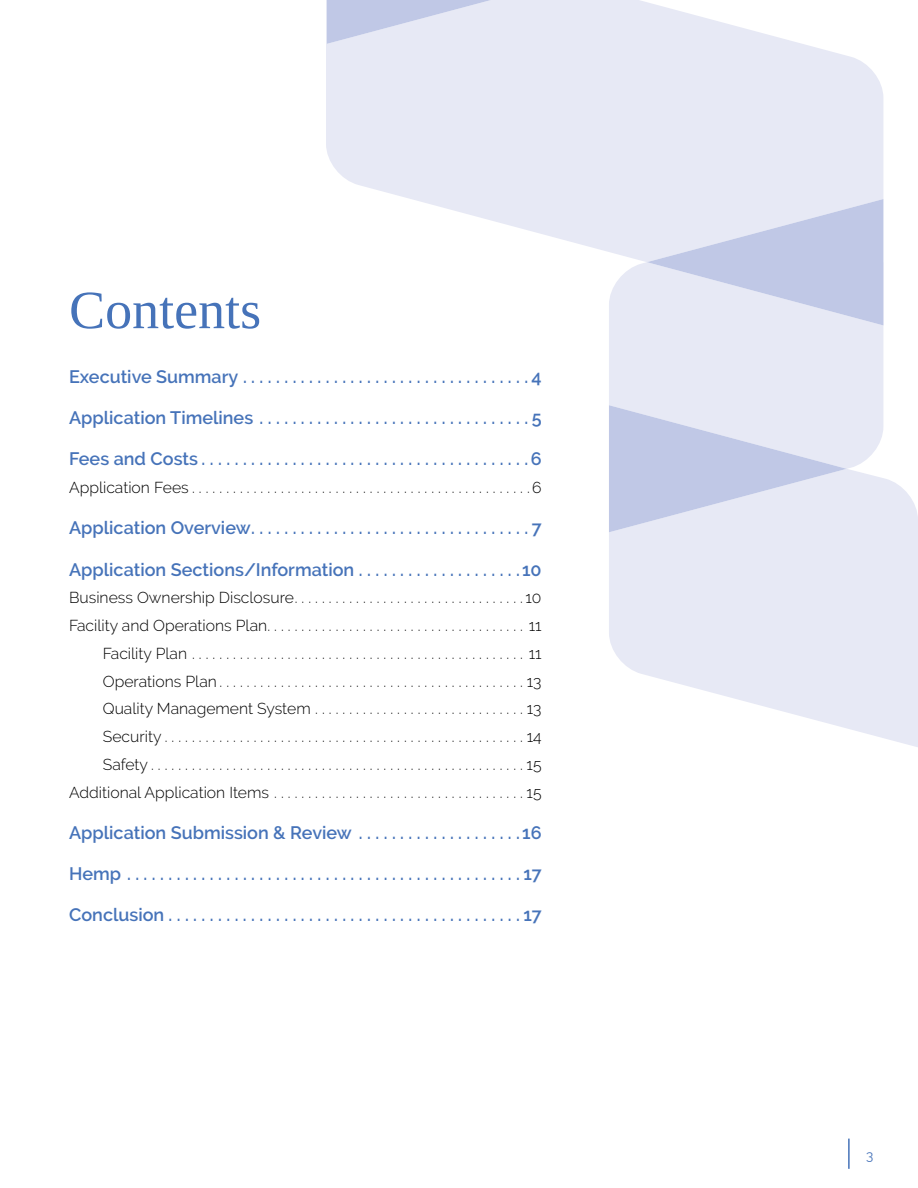
<style>
.page{position:relative;width:918px;height:1188px;background:#fff}
.page>*{position:absolute;margin:0;border:0;box-sizing:border-box;transform-origin:0 0}
.t1{font:54px "Liberation Serif";color:#4673b9}
.t2{font:600 18px "Raleway";color:#4673b9}
.t3{font:300 15.75px/27.8px "Raleway";color:#000;text-align:right}
.t4{font:13.5px "Raleway";color:#4673b9}
</style>
<div class="page">
<hr style="left:848px;top:1139px;width:2px;height:30px;background:#4673b9">
<svg style="left:326px;top:0;width:557px;height:262px;fill:#e7e9f5"></svg>
<div style="left:609px;top:262px;width:274px;height:207px;background:#e7e9f5"></div>
<svg style="left:647px;top:199px;width:236px;height:126px;background:#d3d8ed"></svg>
<svg style="left:609px;top:469px;width:309px;height:278px;fill:#e7e9f5"></svg>
<svg style="left:609px;top:405px;width:238px;height:127px;background:#d3d8ed"></svg>
<svg style="left:327px;top:0;width:164px;height:44px;background:#d3d8ed"></svg>
<h1 class="t1" style="left:69px;top:275px;width:194px">Contents</h1>
<p class="t2" style="left:69px;top:366px;width:474px">Executive Summary . . . . . . . . . . . . . . . . . . . . . . . . . . . . . . . . . . 4</p>
<p class="t2" style="left:69px;top:407px;width:474px">Application Timelines . . . . . . . . . . . . . . . . . . . . . . . . . . . . . . . . 5</p>
<p class="t2" style="left:69px;top:449px;width:474px">Fees and Costs . . . . . . . . . . . . . . . . . . . . . . . . . . . . . . . . . . . . . . . 6</p>
<p class="t3" style="left:69px;top:474px;width:474px">Application Fees . . . . . . . . . . . . . . . . . . . . . . . . . . . . . . . . . . . . . . . . . . . . . . . . . 6</p>
<p class="t2" style="left:69px;top:518px;width:474px">Application Overview . . . . . . . . . . . . . . . . . . . . . . . . . . . . . . . . . 7</p>
<p class="t2" style="left:69px;top:559px;width:474px">Application Sections/Information . . . . . . . . . . . . . . . . . . . 10</p>
<p class="t3" style="left:69px;top:584px;width:474px">Business Ownership Disclosure . . . . . . . . . . . . . . . . . . . . . . . . . . . . . . . . . 10<br>Facility and Operations Plan . . . . . . . . . . . . . . . . . . . . . . . . . . . . . . . . . . . . . . 11<br>Facility Plan . . . . . . . . . . . . . . . . . . . . . . . . . . . . . . . . . . . . . . . . . . . . . . . . . 11<br>Operations Plan . . . . . . . . . . . . . . . . . . . . . . . . . . . . . . . . . . . . . . . . . . . . 13<br>Quality Management System . . . . . . . . . . . . . . . . . . . . . . . . . . . . . . 13<br>Security . . . . . . . . . . . . . . . . . . . . . . . . . . . . . . . . . . . . . . . . . . . . . . . . . . . . 14<br>Safety . . . . . . . . . . . . . . . . . . . . . . . . . . . . . . . . . . . . . . . . . . . . . . . . . . . . . . 15<br>Additional Application Items . . . . . . . . . . . . . . . . . . . . . . . . . . . . . . . . . . . . 15</p>
<p class="t2" style="left:69px;top:822px;width:474px">Application Submission &amp; Review . . . . . . . . . . . . . . . . . . . 16</p>
<p class="t2" style="left:69px;top:863px;width:474px">Hemp . . . . . . . . . . . . . . . . . . . . . . . . . . . . . . . . . . . . . . . . . . . . . . . 17</p>
<p class="t2" style="left:69px;top:905px;width:474px">Conclusion . . . . . . . . . . . . . . . . . . . . . . . . . . . . . . . . . . . . . . . . . . 17</p>
<p class="t4" style="left:866px;top:1147px;width:9px">3</p>
</div>
